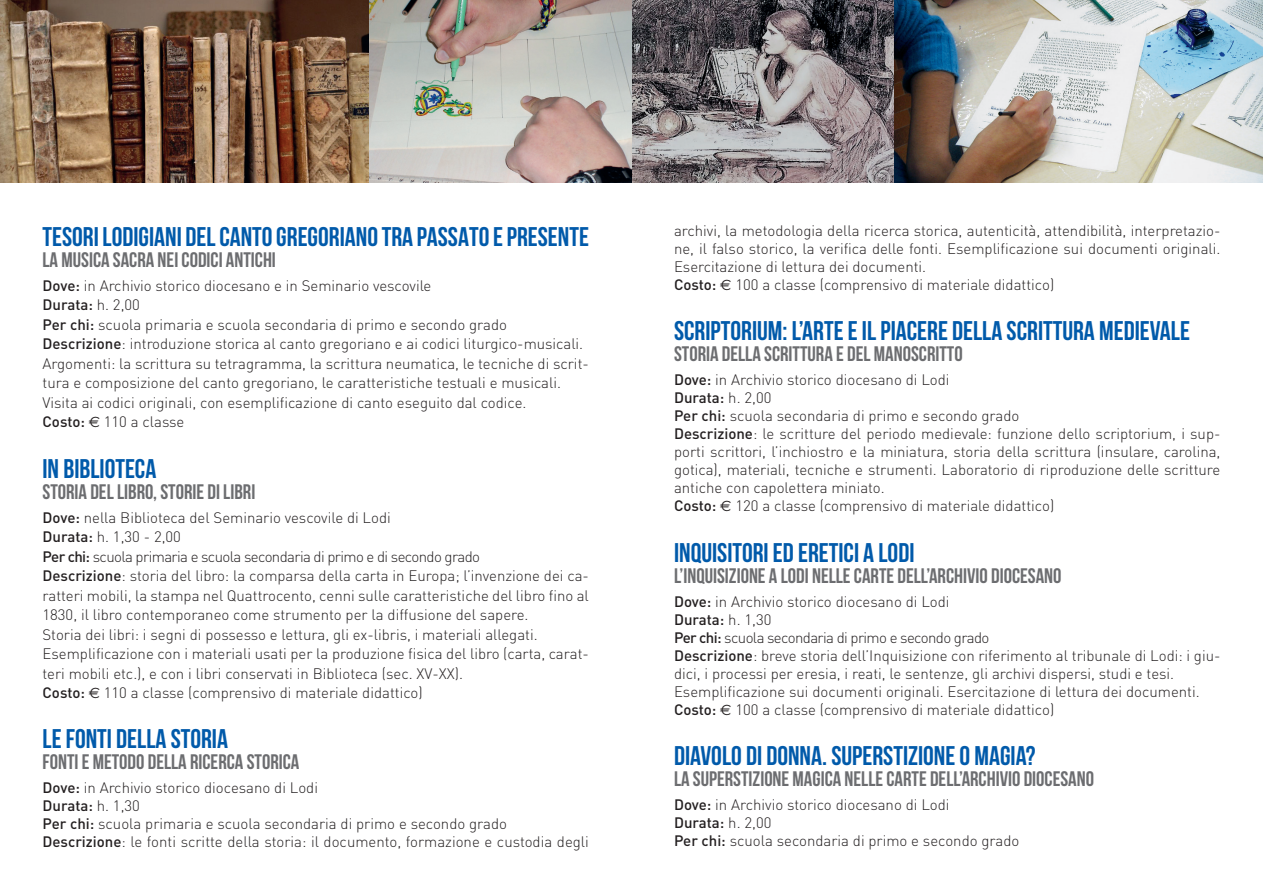
<style>
.page{position:relative;width:1263px;height:893px;background:#fff}
.page>*{position:absolute;margin:0;border:0;box-sizing:border-box;transform-origin:0 0}
.t1{font:700 27px "Bebas Neue";color:#015aaa}
.t2{font:21px "Bebas Neue";color:#6c6d70}
.t3{font:300 15px/18px "DIN";color:#231f20}
.t4{font:300 15px "DIN";letter-spacing:-.04em;color:#231f20}
.t5{font:500 15px "DIN";color:#231f20}
.s1{font-weight:500}
.s2{font-weight:300}
.s3{font-family:"Euro Sans";font-weight:400}
</style>
<div class="page">
<img style="left:0;top:0;width:1263px;height:183px">
<p class="t1" style="left:43px;top:221px;width:548px">TESORI LODIGIANI DEL CANTO GREGORIANO TRA PASSATO E PRESENTE</p>
<p class="t2" style="left:43px;top:248px;width:235px">LA MUSICA SACRA NEI CODICI ANTICHI</p>
<p class="t3" style="left:43px;top:276px;width:390px"><span class="s1">Dove:</span> in Archivio storico diocesano e in Seminario vescovile</p>
<p class="t5" style="left:43px;top:295px;width:99px">Durata: <span class="s2">h. 2,00</span></p>
<p class="t3" style="left:43px;top:315px;width:466px"><span class="s1">Per chi:</span> scuola primaria e scuola secondaria di primo e secondo grado</p>
<p class="t3" style="left:43px;top:335px;width:542px"><span class="s1">Descrizione</span>: introduzione storica al canto gregoriano e ai codici liturgico-musicali.</p>
<p class="t3" style="left:43px;top:353px;width:548px;line-height:19.5px">Argomenti: la scrittura su tetragramma, la scrittura neumatica, le tecniche di scrit&shy;tura e composizione del canto gregoriano, le caratteristiche testuali e musicali.</p>
<p class="t3" style="left:43px;top:393px;width:485px">Visita ai codici originali, con esemplificazione di canto eseguito dal codice.</p>
<p class="t3" style="left:43px;top:413px;width:143px"><span class="s1">Costo:</span> <span class="s3">E</span> 110 a classe</p>
<p class="t1" style="left:43px;top:453px;width:115px">IN BIBLIOTECA</p>
<p class="t2" style="left:43px;top:480px;width:214px">STORIA DEL LIBRO, STORIE DI LIBRI</p>
<p class="t3" style="left:43px;top:508px;width:350px"><span class="s1">Dove:</span> nella Biblioteca del Seminario vescovile di Lodi</p>
<p class="t3" style="left:43px;top:527px;width:140px"><span class="s1">Durata:</span> h. 1,30 - 2,00</p>
<p class="t4" style="left:43px;top:547px;width:439px"><span class="s1">Per chi:</span> scuola primaria e scuola secondaria di primo e di secondo grado</p>
<p class="t3" style="left:43px;top:566px;width:548px;line-height:19.5px;text-align:justify"><span class="s1">Descrizione</span>: storia del libro: la comparsa della carta in Europa; l’invenzione dei ca&shy;ratteri mobili, la stampa nel Quattrocento, cenni sulle caratteristiche del libro fino al 1830, il libro contemporaneo come strumento per la diffusione del sapere.</p>
<p class="t3" style="left:43px;top:625px;width:497px">Storia dei libri: i segni di possesso e lettura, gli ex-libris, i materiali allegati.</p>
<p class="t3" style="left:43px;top:644px;width:548px;line-height:19.5px">Esemplificazione con i materiali usati per la produzione fisica del libro (carta, carat&shy;teri mobili etc.), e con i libri conservati in Biblioteca (sec. XV-XX).</p>
<p class="t3" style="left:43px;top:683px;width:382px"><span class="s1">Costo:</span> <span class="s3">E</span> 110 a classe (comprensivo di materiale didattico)</p>
<p class="t1" style="left:43px;top:724px;width:187px">LE FONTI DELLA STORIA</p>
<p class="t2" style="left:43px;top:751px;width:258px">FONTI E METODO DELLA RICERCA STORICA</p>
<p class="t3" style="left:43px;top:779px;width:277px"><span class="s1">Dove:</span> in Archivio storico diocesano di Lodi</p>
<p class="t5" style="left:43px;top:796px;width:99px">Durata: <span class="s2">h. 1,30</span></p>
<p class="t3" style="left:43px;top:815px;width:466px"><span class="s1">Per chi:</span> scuola primaria e scuola secondaria di primo e secondo grado</p>
<p class="t3" style="left:43px;top:833px;width:548px"><span class="s1">Descrizione</span>: le fonti scritte della storia: il documento, formazione e custodia degli</p>
<p class="t3" style="left:674px;top:221px;width:548px;text-align:justify">archivi, la metodologia della ricerca storica, autenticità, attendibilità, interpretazio&shy;ne, il falso storico, la verifica delle fonti. Esemplificazione sui documenti originali.<br>Esercitazione di lettura dei documenti.</p>
<p class="t3" style="left:674px;top:275px;width:382px"><span class="s1">Costo:</span> <span class="s3">E</span> 100 a classe (comprensivo di materiale didattico)</p>
<p class="t1" style="left:674px;top:316px;width:517px">SCRIPTORIUM: L’ARTE E IL PIACERE DELLA SCRITTURA MEDIEVALE</p>
<p class="t2" style="left:674px;top:343px;width:290px">STORIA DELLA SCRITTURA E DEL MANOSCRITTO</p>
<p class="t3" style="left:674px;top:371px;width:277px"><span class="s1">Dove:</span> in Archivio storico diocesano di Lodi</p>
<p class="t5" style="left:674px;top:388px;width:99px">Durata: <span class="s2">h. 2,00</span></p>
<p class="t3" style="left:674px;top:407px;width:347px"><span class="s1">Per chi:</span> scuola secondaria di primo e secondo grado</p>
<p class="t3" style="left:674px;top:425px;width:548px;text-align:justify"><span class="s1">Descrizione</span>: le scritture del periodo medievale: funzione dello scriptorium, i sup&shy;porti scrittori, l’inchiostro e la miniatura, storia della scrittura (insulare, carolina, gotica), materiali, tecniche e strumenti. Laboratorio di riproduzione delle scritture antiche con capolettera miniato.</p>
<p class="t3" style="left:674px;top:497px;width:382px"><span class="s1">Costo:</span> <span class="s3">E</span> 120 a classe (comprensivo di materiale didattico)</p>
<p class="t1" style="left:674px;top:538px;width:242px">INQUISITORI ED ERETICI A LODI</p>
<p class="t2" style="left:674px;top:564px;width:389px">L’INQUISIZIONE A LODI NELLE CARTE DELL’ARCHIVIO DIOCESANO</p>
<p class="t3" style="left:674px;top:592px;width:277px"><span class="s1">Dove:</span> in Archivio storico diocesano di Lodi</p>
<p class="t5" style="left:674px;top:610px;width:99px">Durata: <span class="s2">h. 1,30</span></p>
<p class="t4" style="left:674px;top:628px;width:317px"><span class="s1">Per chi:</span> scuola secondaria di primo e secondo grado</p>
<p class="t3" style="left:674px;top:646px;width:548px"><span class="s1">Descrizione</span>: breve storia dell’Inquisizione con riferimento al tribunale di Lodi: i giu&shy;dici, i processi per eresia, i reati, le sentenze, gli archivi dispersi, studi e tesi.</p>
<p class="t3" style="left:674px;top:682px;width:527px">Esemplificazione sui documenti originali. Esercitazione di lettura dei documenti.</p>
<p class="t3" style="left:674px;top:700px;width:382px"><span class="s1">Costo:</span> <span class="s3">E</span> 100 a classe (comprensivo di materiale didattico)</p>
<p class="t1" style="left:674px;top:741px;width:363px">DIAVOLO DI DONNA. SUPERSTIZIONE O MAGIA?</p>
<p class="t2" style="left:674px;top:767px;width:422px">LA SUPERSTIZIONE MAGICA NELLE CARTE DELL’ARCHIVIO DIOCESANO</p>
<p class="t3" style="left:674px;top:796px;width:277px"><span class="s1">Dove:</span> in Archivio storico diocesano di Lodi</p>
<p class="t5" style="left:674px;top:813px;width:99px">Durata: <span class="s2">h. 2,00</span></p>
<p class="t3" style="left:674px;top:832px;width:347px"><span class="s1">Per chi:</span> scuola secondaria di primo e secondo grado</p>
</div>
